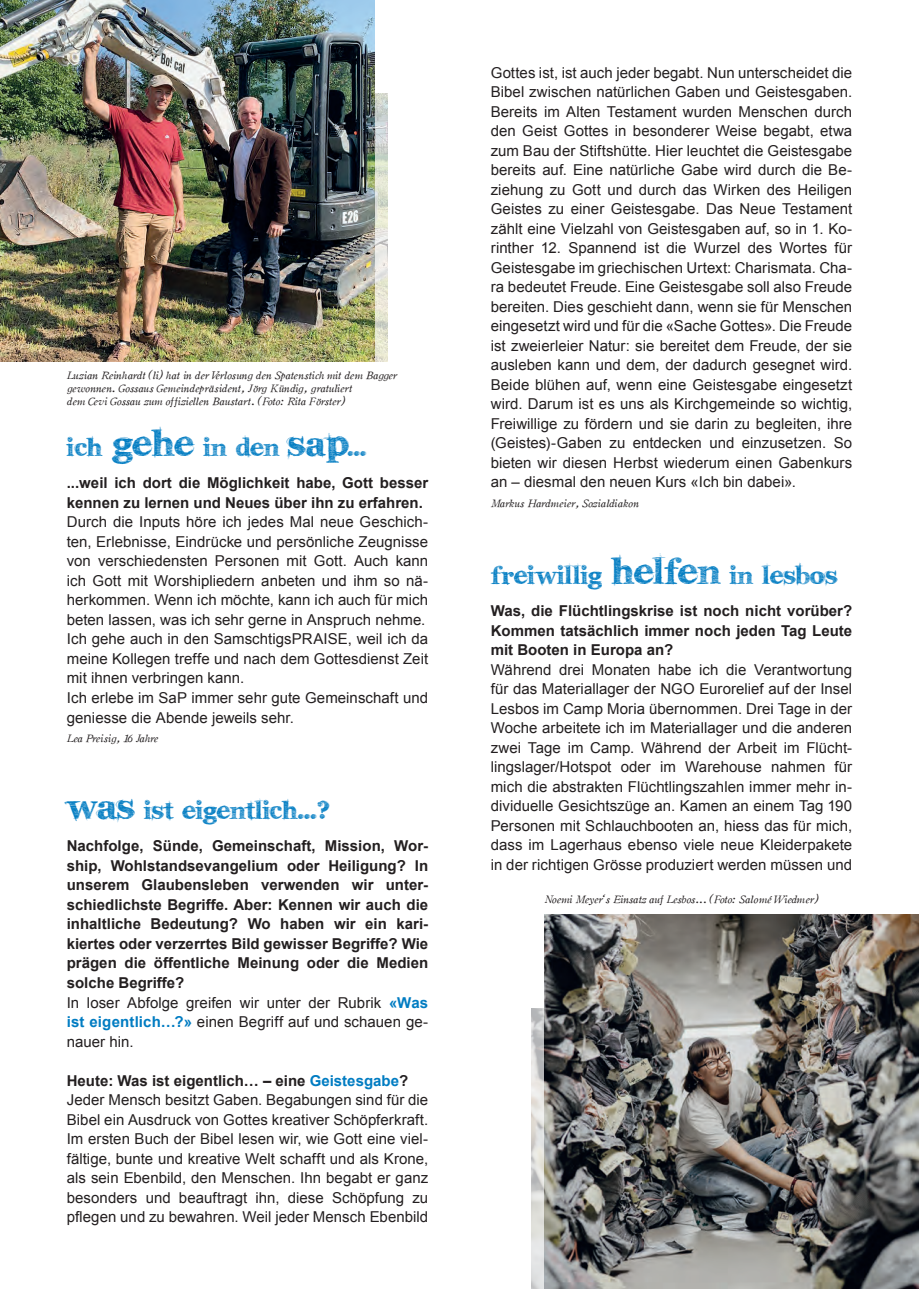
<style>
.page{position:relative;width:919px;height:1289px;background:#fff}
.page>*{position:absolute;margin:0;border:0;box-sizing:border-box;transform-origin:0 0}
.t1{font:33px "karabin E.";letter-spacing:.005em;color:#007cc2}
.t2{font:15px/19.5px "Arial";letter-spacing:.005em;color:#231f20;text-align:justify}
.t3{font:700 15px/19.5px "Arial";color:#231f20}
.t4{font:10.5px/12.6px "Oldstyle Italic HPLHS";color:#231f20}
.t5{font:10.5px "Oldstyle Italic HPLHS";letter-spacing:-.025em;color:#231f20}
.s1{font-size:48px}
.s2{font-weight:400}
.s3{color:#007cc2}
.s4{font-weight:700}
.s5{font-weight:700;color:#007cc2}
</style>
<div class="page">
<img style="left:0;top:0;width:374px;height:361px">
<img style="left:374px;top:94px;width:13px;height:267px">
<img style="left:544px;top:914px;width:374px;height:374px">
<img style="left:531px;top:1008px;width:13px;height:280px">
<p class="t4" style="left:67px;top:368px;width:332px">Luzian Reinhardt (li) hat in der Verlosung den Spatenstich mit dem Bagger gewonnen. Gossaus Gemeindepräsident, Jörg Kündig, gratuliert<br>dem Cevi Gossau zum offiziellen Baustart. (Foto: Rita Förster)</p>
<h1 class="t1" style="left:67px;top:429px;width:301px">Ich <span class="s1">gehe</span> in den <span class="s1">sap</span>...</h1>
<p class="t3" style="left:67px;top:474px;width:363px">...weil ich dort die Möglichkeit habe, Gott besser kennen zu lernen und Neues über ihn zu erfahren.</p>
<p class="t2" style="left:67px;top:512px;width:363px;text-align:left">Durch die Inputs höre ich jedes Mal neue Geschich&shy;ten, Erlebnisse, Eindrücke und persönliche Zeugnisse von verschiedensten Personen mit Gott. Auch kann ich Gott mit Worshipliedern anbeten und ihm so nä&shy;herkommen. Wenn ich möchte, kann ich auch für mich beten lassen, was ich sehr gerne in Anspruch nehme.<br>Ich gehe auch in den SamschtigsPRAISE, weil ich da meine Kollegen treffe und nach dem Gottesdienst Zeit mit ihnen verbringen kann.<br>Ich erlebe im SaP immer sehr gute Gemeinschaft und geniesse die Abende jeweils sehr.</p>
<p class="t5" style="left:67px;top:730px;width:93px">Lea Preisig, 16 Jahre</p>
<h1 class="t1" style="left:67px;top:792px;width:265px"><span class="s1">Was</span> ist eigentlich...?</h1>
<p class="t3" style="left:67px;top:836px;width:363px">Nachfolge, Sünde, Gemeinschaft, Mission, Wor&shy;ship, Wohlstandsevangelium oder Heiligung? In unserem Glaubensleben verwenden wir unter&shy;schiedlichste Begriffe. Aber: Kennen wir auch die inhaltliche Bedeutung? Wo haben wir ein kari&shy;kiertes oder verzerrtes Bild gewisser Begriffe? Wie prägen die öffentliche Meinung oder die Medien solche Begriffe?<br><span class="s2">In loser Abfolge greifen wir unter der Rubrik</span> <span class="s3">«Was ist eigentlich…?»</span> <span class="s2">einen Begriff auf und schauen ge&shy;nauer hin.</span></p>
<p class="t2" style="left:67px;top:1070px;width:363px;text-align:left"><span class="s4">Heute: Was ist eigentlich… – eine</span> <span class="s5">Geistesgabe</span><span class="s4">?<br></span>Jeder Mensch besitzt Gaben. Begabungen sind für die Bibel ein Ausdruck von Gottes kreativer Schöpferkraft.<br>Im ersten Buch der Bibel lesen wir, wie Gott eine viel&shy;fältige, bunte und kreative Welt schafft und als Krone, als sein Ebenbild, den Menschen. Ihn begabt er ganz besonders und beauftragt ihn, diese Schöpfung zu pflegen und zu bewahren. Weil jeder Mensch Ebenbild</p>
<p class="t2" style="left:490px;top:63px;width:363px">Gottes ist, ist auch jeder begabt. Nun unterscheidet die Bibel zwischen natürlichen Gaben und Geistesgaben.<br>Bereits im Alten Testament wurden Menschen durch den Geist Gottes in besonderer Weise begabt, etwa zum Bau der Stiftshütte. Hier leuchtet die Geistesgabe bereits auf. Eine natürliche Gabe wird durch die Be&shy;ziehung zu Gott und durch das Wirken des Heiligen Geistes zu einer Geistesgabe. Das Neue Testament zählt eine Vielzahl von Geistesgaben auf, so in 1. Ko&shy;rinther 12. Spannend ist die Wurzel des Wortes für Geistesgabe im griechischen Urtext: Charismata. Cha&shy;ra bedeutet Freude. Eine Geistesgabe soll also Freude bereiten. Dies geschieht dann, wenn sie für Menschen eingesetzt wird und für die «Sache Gottes». Die Freude ist zweierleier Natur: sie bereitet dem Freude, der sie ausleben kann und dem, der dadurch gesegnet wird.<br>Beide blühen auf, wenn eine Geistesgabe eingesetzt wird. Darum ist es uns als Kirchgemeinde so wichtig, Freiwillige zu fördern und sie darin zu begleiten, ihre (Geistes)-Gaben zu entdecken und einzusetzen. So bieten wir diesen Herbst wiederum einen Gabenkurs an – diesmal den neuen Kurs «Ich bin dabei».</p>
<p class="t4" style="left:490px;top:496px;width:150px">Markus Hardmeier, Sozialdiakon</p>
<h1 class="t1" style="left:490px;top:557px;width:348px">freiwillig <span class="s1">helfen</span> in Lesbos</h1>
<p class="t3" style="left:490px;top:601px;width:363px;text-align:justify">Was, die Flüchtlingskrise ist noch nicht vorüber?<br>Kommen tatsächlich immer noch jeden Tag Leute mit Booten in Europa an?</p>
<p class="t2" style="left:490px;top:660px;width:363px">Während drei Monaten habe ich die Verantwortung für das Materiallager der NGO Eurorelief auf der Insel Lesbos im Camp Moria übernommen. Drei Tage in der Woche arbeitete ich im Materiallager und die anderen zwei Tage im Camp. Während der Arbeit im Flücht&shy;lingslager/Hotspot oder im Warehouse nahmen für mich die abstrakten Flüchtlingszahlen immer mehr in&shy;dividuelle Gesichtszüge an. Kamen an einem Tag 190<br>Personen mit Schlauchbooten an, hiess das für mich, dass im Lagerhaus ebenso viele neue Kleiderpakete in der richtigen Grösse produziert werden müssen und</p>
<p class="t4" style="left:544px;top:892px;width:275px">Noemi Meyer‘s Einsatz auf Lesbos... (Foto: Salomé Wiedmer)</p>
</div>
